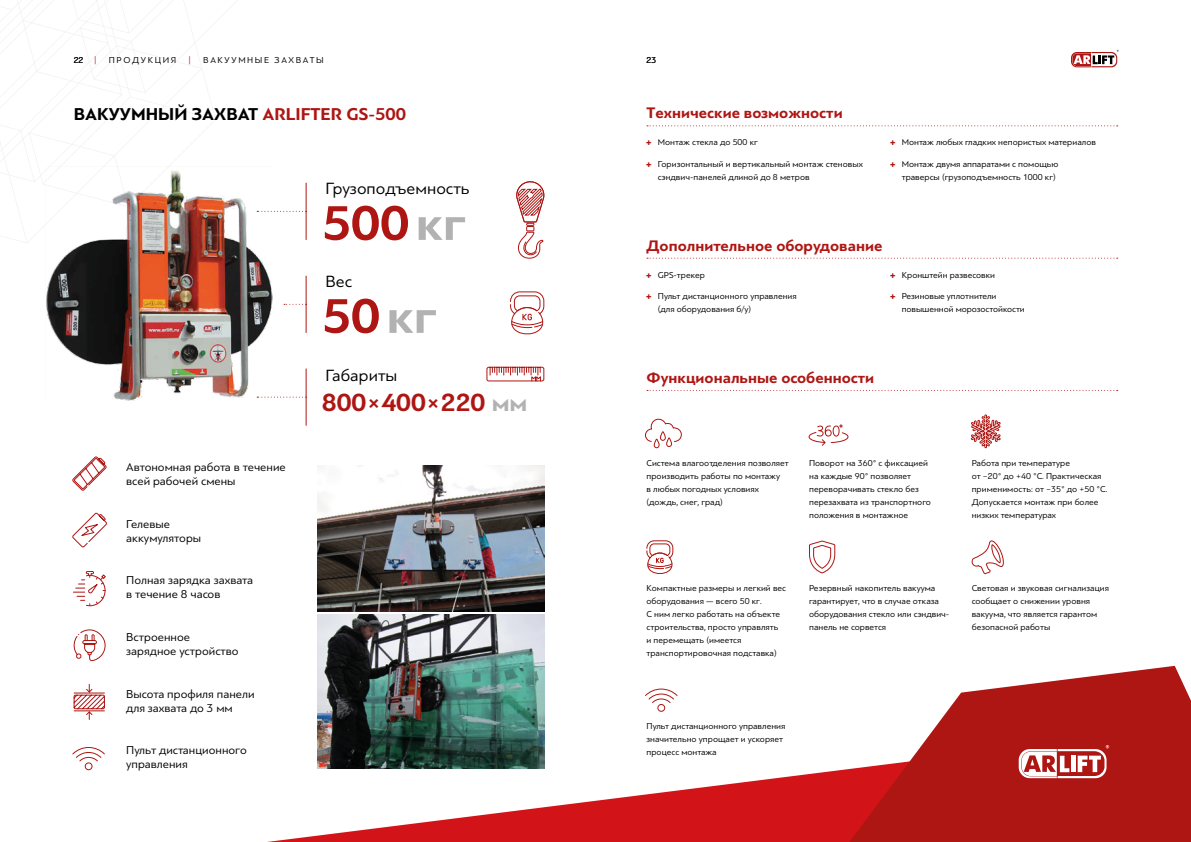
<style>
.page{position:relative;width:1191px;height:842px;background:#fff}
.page>*{position:absolute;margin:0;border:0;box-sizing:border-box;transform-origin:0 0}
.t1{font:700 51px "PF Bague Sans Pro";color:#ae1613}
.t2{font:700 26px "PF Bague Sans Pro";color:#ae1613}
.t3{font:700 18px "PF Bague Sans Pro";color:#000}
.t4{font:17px "PF Bague Sans Pro";color:#000}
.t5{font:700 16px "PF Bague Sans Pro";color:#ae1613}
.t6{font:12px/14px "PF Bague Sans Pro";color:#000}
.t7{font:9px/13px "PF Bague Sans Pro";color:#000}
.t8{font:9px "PF Bague Sans Pro";letter-spacing:.18em;color:#000}
.t9{font:9px "PF Bague Sans Pro";color:#ae1613}
.s1{color:#ae1613}
.s2{color:#b3b2b2}
</style>
<div class="page">
<svg style="left:1071px;top:50px;width:47px;height:17px"></svg>
<svg style="left:4px;top:0;width:234px;height:243px"></svg>
<svg style="left:267px;top:726px;width:582px;height:116px"></svg>
<svg style="left:849px;top:666px;width:342px;height:176px;fill:#ae1613"></svg>
<svg style="left:1018px;top:745px;width:91px;height:33px"></svg>
<img style="left:45px;top:166px;width:227px;height:235px">
<hr style="left:306px;top:183px;width:1px;height:57px;background:#ae1613">
<hr style="left:306px;top:369px;width:1px;height:57px;background:#ae1613">
<svg style="left:257px;top:211px;width:50px;height:1px"></svg>
<svg style="left:257px;top:397px;width:50px;height:1px"></svg>
<svg style="left:516px;top:181px;width:28px;height:78px"></svg>
<hr style="left:306px;top:276px;width:1px;height:57px;background:#ae1613">
<svg style="left:284px;top:304px;width:23px;height:1px"></svg>
<svg style="left:510px;top:291px;width:34px;height:44px"></svg>
<svg style="left:486px;top:366px;width:58px;height:16px"></svg>
<svg style="left:73px;top:629px;width:33px;height:32px"></svg>
<svg style="left:73px;top:684px;width:32px;height:35px"></svg>
<svg style="left:72px;top:456px;width:35px;height:35px"></svg>
<svg style="left:72px;top:512px;width:35px;height:36px"></svg>
<svg style="left:73px;top:571px;width:33px;height:35px"></svg>
<img style="left:317px;top:614px;width:227px;height:154px">
<img style="left:317px;top:466px;width:227px;height:145px">
<div style="left:85px;top:762px;width:7px;height:8px;border:1px solid #ae1613;border-radius:50%"></div>
<svg style="left:72px;top:747px;width:33px;height:15px"></svg>
<svg style="left:647px;top:258px;width:470px;height:1px"></svg>
<svg style="left:647px;top:390px;width:470px;height:1px"></svg>
<svg style="left:645px;top:418px;width:36px;height:30px"></svg>
<svg style="left:971px;top:414px;width:30px;height:35px"></svg>
<svg style="left:809px;top:540px;width:26px;height:34px"></svg>
<svg style="left:971px;top:540px;width:33px;height:34px"></svg>
<svg style="left:647px;top:125px;width:470px;height:1px"></svg>
<div style="left:657px;top:704px;width:8px;height:8px;border:1px solid #ae1613;border-radius:50%"></div>
<svg style="left:645px;top:688px;width:33px;height:15px"></svg>
<svg style="left:646px;top:540px;width:27px;height:34px"></svg>
<svg style="left:808px;top:424px;width:41px;height:22px"></svg>
<p class="t7" style="left:74px;top:53px;width:24px">22 <span class="s1">|</span></p>
<p class="t8" style="left:109px;top:54px;width:69px">ПРОДУКЦИЯ</p>
<p class="t9" style="left:189px;top:54px;width:4px">|</p>
<p class="t8" style="left:203px;top:54px;width:122px">ВАКУУМНЫЕ ЗАХВАТЫ</p>
<p class="t7" style="left:646px;top:53px;width:11px">23</p>
<h3 class="t3" style="left:74px;top:103px;width:334px">ВАКУУМНЫЙ ЗАХВАТ <span class="s1">ARLIFTER GS-500</span></h3>
<h3 class="t5" style="left:646px;top:103px;width:198px">Технические возможности</h3>
<p class="t7" style="left:658px;top:136px;width:102px">Монтаж стекла до 500 кг</p>
<p class="t7" style="left:658px;top:157px;width:206px">Горизонтальный и вертикальный монтаж стеновых сэндвич-панелей длиной до 8 метров</p>
<h3 class="t4" style="left:325px;top:179px;width:146px">Грузоподъемность</h3>
<h1 class="t1" style="left:322px;top:192px;width:145px">500<span class="s2">кг</span></h1>
<h3 class="t4" style="left:325px;top:272px;width:28px">Вес</h3>
<h1 class="t1" style="left:322px;top:285px;width:116px">50<span class="s2">кг</span></h1>
<h3 class="t4" style="left:325px;top:366px;width:73px">Габариты</h3>
<h2 class="t2" style="left:322px;top:386px;width:207px">800×400×220 <span class="s2">мм</span></h2>
<h3 class="t5" style="left:646px;top:236px;width:237px">Дополнительное оборудование</h3>
<p class="t7" style="left:658px;top:268px;width:49px">GPS-трекер</p>
<p class="t7" style="left:658px;top:290px;width:140px">Пульт дистанционного управления (для оборудования б/у)</p>
<h3 class="t5" style="left:646px;top:368px;width:229px">Функциональные особенности</h3>
<p class="t7" style="left:901px;top:136px;width:196px">Монтаж любых гладких непористых материалов</p>
<p class="t7" style="left:901px;top:157px;width:158px">Монтаж двумя аппаратами с помощью траверсы (грузоподъемность 1000 кг)</p>
<p class="t7" style="left:901px;top:268px;width:95px">Кронштейн развесовки</p>
<p class="t7" style="left:901px;top:290px;width:125px">Резиновые уплотнители повышенной морозостойкости</p>
<h3 class="t6" style="left:126px;top:460px;width:161px">Автономная работа в течение всей рабочей смены</h3>
<h3 class="t6" style="left:126px;top:517px;width:77px">Гелевые аккумуляторы</h3>
<h3 class="t6" style="left:126px;top:573px;width:128px">Полная зарядка захвата в течение 8 часов</h3>
<h3 class="t6" style="left:126px;top:630px;width:114px">Встроенное зарядное устройство</h3>
<h3 class="t6" style="left:126px;top:687px;width:130px">Высота профиля панели для захвата до 3 мм</h3>
<h3 class="t6" style="left:126px;top:743px;width:122px">Пульт дистанционного управления</h3>
<p class="t7" style="left:646px;top:456px;width:144px">Система влагоотделения позволяет производить работы по монтажу<br>в любых погодных условиях (дождь, снег, град)</p>
<p class="t7" style="left:809px;top:456px;width:123px">Поворот на 360° с фиксацией на каждые 90° позволяет переворачивать стекло без перезахвата из транспортного положения в монтажное</p>
<p class="t7" style="left:971px;top:456px;width:137px">Работа при температуре<br>от −20° до +40 °C. Практическая применимость: от −35° до +50 °C.<br>Допускается монтаж при более низких температурах</p>
<p class="t7" style="left:646px;top:582px;width:141px">Компактные размеры и легкий вес оборудования — всего 50 кг.<br>С ним легко работать на объекте строительства, просто управлять<br>и перемещать (имеется транспортировочная подставка)</p>
<p class="t7" style="left:809px;top:581px;width:142px">Резервный накопитель вакуума гарантирует, что в случае отказа оборудования стекло или сэндвич&shy;панель не сорвется</p>
<p class="t7" style="left:971px;top:581px;width:139px">Световая и звуковая сигнализация сообщает о снижении уровня вакуума, что является гарантом безопасной работы</p>
<p class="t7" style="left:646px;top:720px;width:140px">Пульт дистанционного управления значительно упрощает и ускоряет процесс монтажа</p>
</div>
